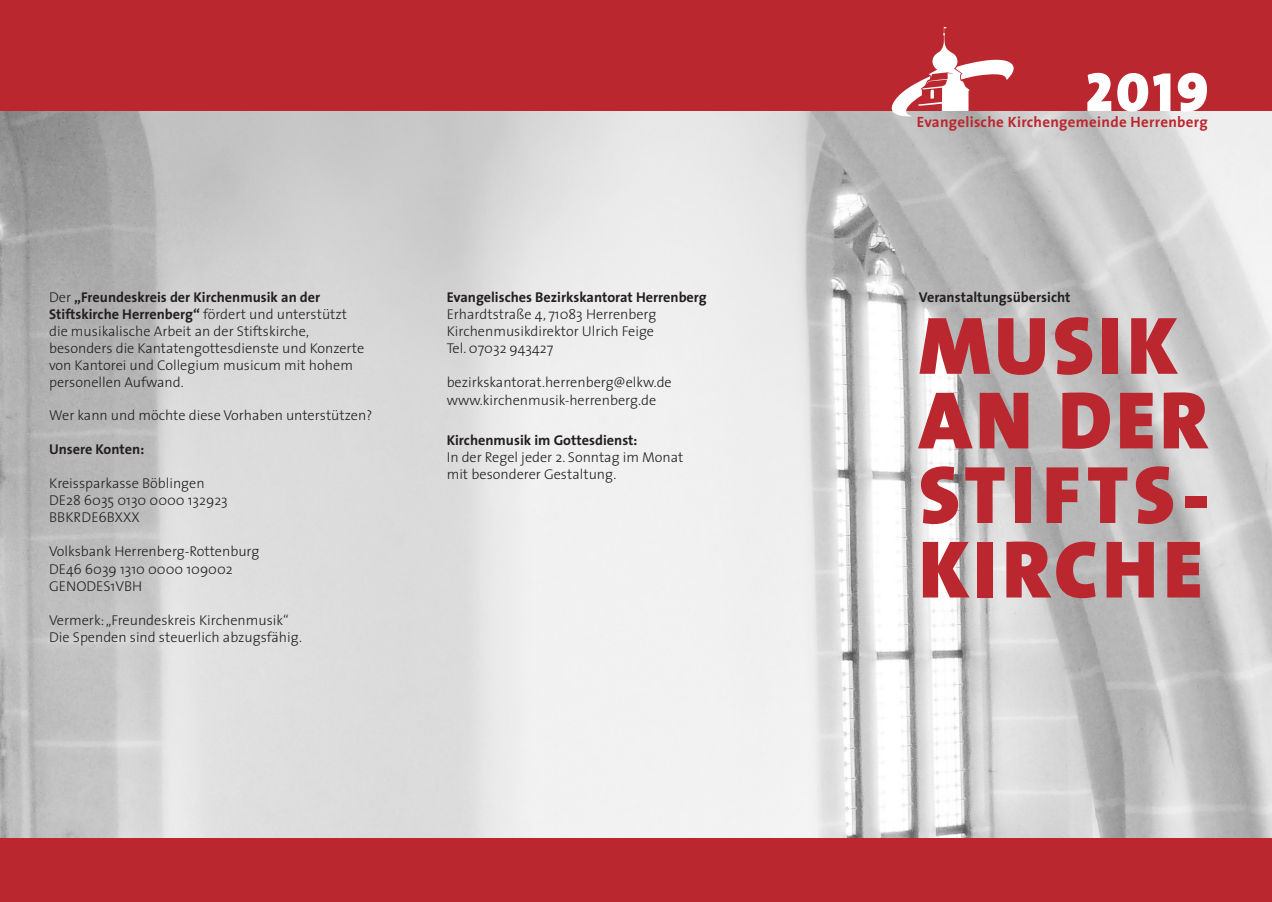
<style>
.page{position:relative;width:1272px;height:902px;background:#fff}
.page>*{position:absolute;margin:0;border:0;box-sizing:border-box;transform-origin:0 0}
.t1{font:82.35px/74.6px "The Sans Black Caps";letter-spacing:.05em;color:#bb272e}
.t2{font:55.5px "The Sans Black Caps";color:#fff}
.t3{font:700 15px "The Sans";letter-spacing:.02em;color:#bb272e}
.t4{font:300 14.25px/17.1px "The Sans";color:#231f20}
.t5{font:700 14.25px "The Sans";color:#231f20}
.s1{font-weight:300}
.s2{font-weight:700}
</style>
<div class="page">
<img style="left:0;top:111px;width:1271px;height:727px">
<div style="left:0;top:0;width:1271px;height:111px;background:#bb272e"></div>
<svg style="left:888px;top:26px;width:126px;height:92px"></svg>
<div style="left:0;top:838px;width:1271px;height:63px;background:#bb272e"></div>
<h2 class="t2" style="left:1085px;top:45px;width:125px">2019</h2>
<p class="t3" style="left:916px;top:110px;width:292px">Evangelische Kirchengemeinde Herrenberg</p>
<p class="t5" style="left:49px;top:285px;width:273px"><span class="s1">Der</span> „Freundeskreis der Kirchenmusik an der</p>
<p class="t5" style="left:918px;top:285px;width:153px">Veranstaltungsübersicht</p>
<p class="t4" style="left:49px;top:305px;width:317px"><span class="s2">Stiftskirche Herrenberg“</span> fördert und unterstützt die musikalische Arbeit an der Stiftskirche, besonders die Kantatengottesdienste und Konzerte von Kantorei und Collegium musicum mit hohem personellen Aufwand.</p>
<p class="t4" style="left:49px;top:405px;width:325px">Wer kann und möchte diese Vorhaben unterstützen?</p>
<p class="t5" style="left:49px;top:437px;width:97px">Unsere Konten:</p>
<p class="t4" style="left:49px;top:474px;width:180px">Kreissparkasse Böblingen<br>DE28 6035 0130 0000 132923<br>BBKRDE6BXXX</p>
<p class="t4" style="left:49px;top:542px;width:212px">Volksbank Herrenberg-Rottenburg<br>DE46 6039 1310 0000 109002<br>GENODES1VBH</p>
<p class="t4" style="left:49px;top:611px;width:254px">Vermerk: „Freundeskreis Kirchenmusik“<br>Die Spenden sind steuerlich abzugsfähig.</p>
<p class="t5" style="left:446px;top:285px;width:262px">Evangelisches Bezirkskantorat Herrenberg</p>
<p class="t4" style="left:446px;top:305px;width:211px">Erhardtstraße 4, 71083 Herrenberg<br>Kirchenmusikdirektor Ulrich Feige<br>Tel. 07032 943427</p>
<p class="t4" style="left:446px;top:373px;width:226px">bezirkskantorat.herrenberg@elkw.de www.kirchenmusik-herrenberg.de</p>
<p class="t5" style="left:446px;top:428px;width:192px">Kirchenmusik im Gottesdienst:</p>
<p class="t4" style="left:446px;top:448px;width:238px">In der Regel jeder 2. Sonntag im Monat mit besonderer Gestaltung.</p>
<h1 class="t1" style="left:918px;top:307px;width:292px">MUSIK<br>AN DER<br>STIFTS-<br>KIRCHE</h1>
</div>
